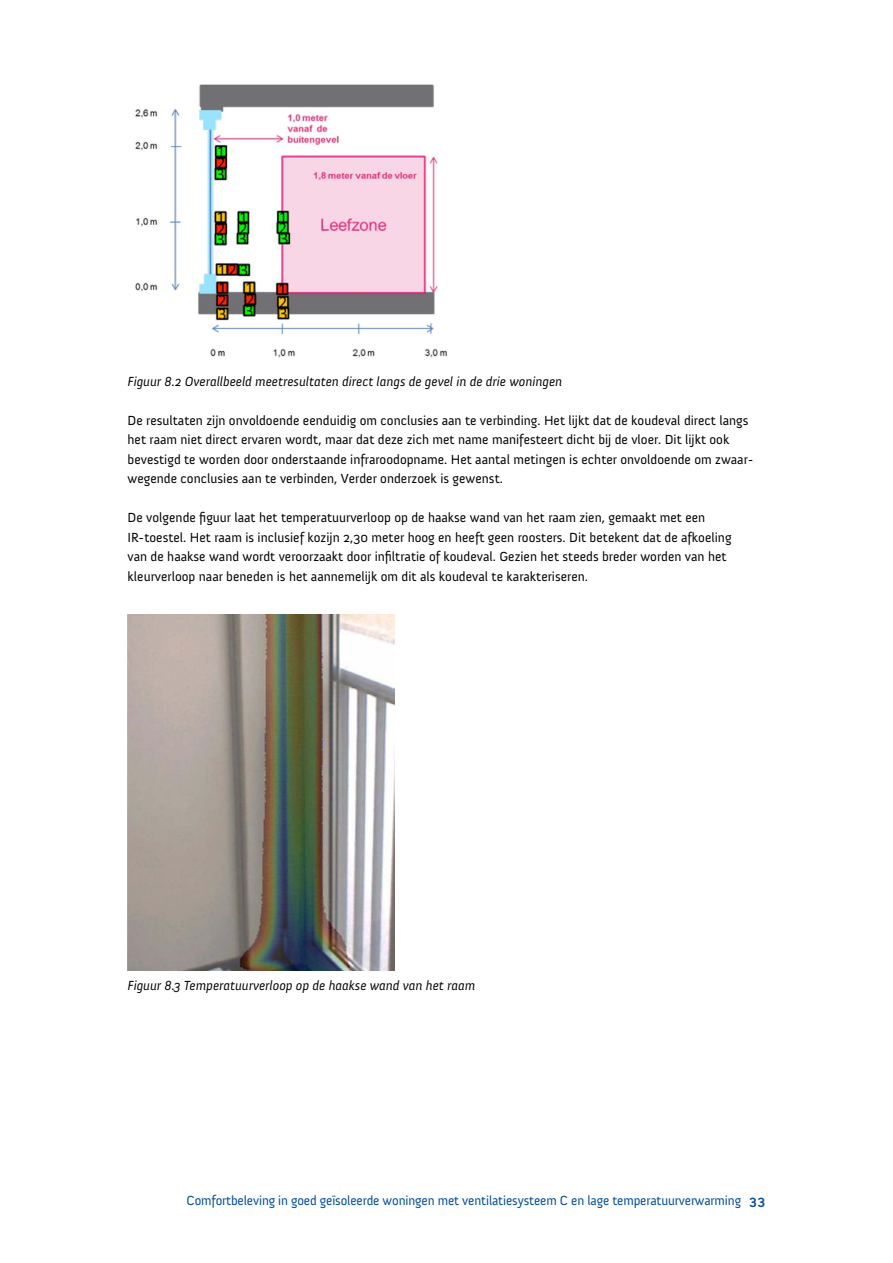
<style>
.page{position:relative;width:893px;height:1263px;background:#fff}
.page>*{position:absolute;margin:0;border:0;box-sizing:border-box;transform-origin:0 0}
.t1{font:13.5px/19.5px "Anivers";color:#000}
.t2{font:italic 13.5px "Anivers";color:#000}
.t3{font:13.5px "Anivers";letter-spacing:-.01em;color:#004b95}
.s1{font-weight:700}
</style>
<div class="page">
<img style="left:135px;top:84px;width:312px;height:274px">
<img style="left:128px;top:615px;width:267px;height:356px">
<p class="t2" style="left:128px;top:374px;width:436px">Figuur 8.2 Overallbeeld meetresultaten direct langs de gevel in de drie woningen</p>
<p class="t1" style="left:128px;top:410px;width:627px">De resultaten zijn onvoldoende eenduidig om conclusies aan te verbinding. Het lijkt dat de koudeval direct langs het raam niet direct ervaren wordt, maar dat deze zich met name manifesteert dicht bij de vloer. Dit lijkt ook bevestigd te worden door onderstaande infraroodopname. Het aantal metingen is echter onvoldoende om zwaar&shy;wegende conclusies aan te verbinden, Verder onderzoek is gewenst.</p>
<p class="t1" style="left:128px;top:508px;width:605px">De volgende figuur laat het temperatuurverloop op de haakse wand van het raam zien, gemaakt met een IR-toestel. Het raam is inclusief kozijn 2,30 meter hoog en heeft geen roosters. Dit betekent dat de afkoeling van de haakse wand wordt veroorzaakt door infiltratie of koudeval. Gezien het steeds breder worden van het kleurverloop naar beneden is het aannemelijk om dit als koudeval te karakteriseren.</p>
<p class="t2" style="left:128px;top:978px;width:349px">Figuur 8.3 Temperatuurverloop op de haakse wand van het raam</p>
<p class="t3" style="left:187px;top:1193px;width:580px">Comfortbeleving in goed geïsoleerde woningen met ventilatiesysteem C en lage temperatuurverwarming <span class="s1">33</span></p>
</div>
